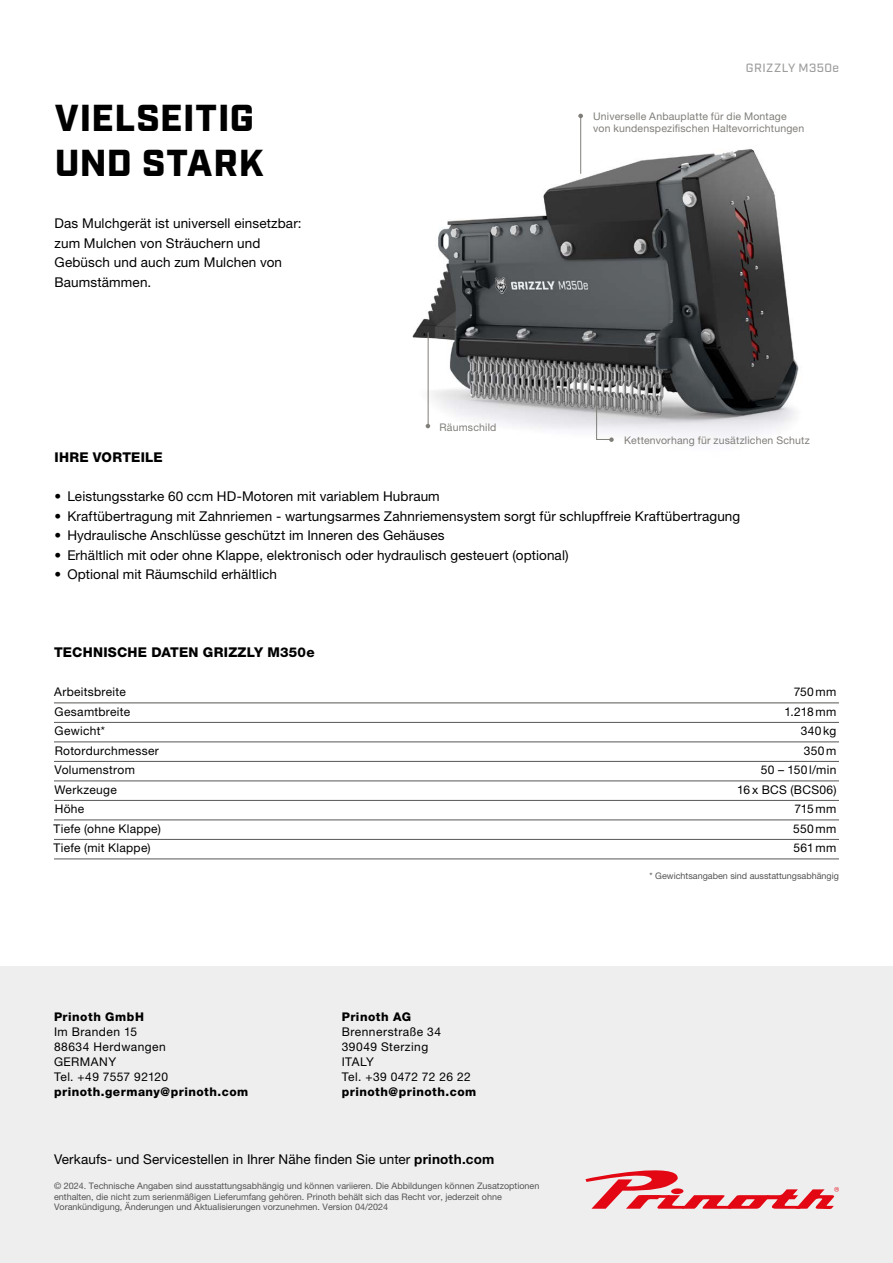
<style>
.page{position:relative;width:893px;height:1263px;background:#fff}
.page>*{position:absolute;margin:0;border:0;box-sizing:border-box;transform-origin:0 0}
.t1{font:900 37.5px/45px "Industry";letter-spacing:.015em;color:#000}
.t2{font:13.5px/19.5px "Helvetica Neue LT Pro";letter-spacing:.01em;color:#000}
.t3{font:800 13.5px "Helvetica Neue LT Pro";letter-spacing:.02em;color:#000}
.t4{font:12px/15px "Helvetica Neue LT Pro";letter-spacing:.025em;color:#000}
.t5{font:800 12px "Helvetica Neue LT Pro";letter-spacing:.04em;color:#000}
.t6{font:500 12px "Industry";letter-spacing:.035em;color:#9d9d9c}
.t7{font:10.5px/12.6px "Helvetica Neue LT Pro";letter-spacing:.02em;color:#807e79}
.t8{font:9px/10.8px "Helvetica Neue LT Pro";color:#545355}
.s1{font-weight:700}
</style>
<div class="page">
<div style="left:0;top:966px;width:893px;height:297px;background:#eee"></div>
<img style="left:412px;top:113px;width:387px;height:325px">
<hr style="left:54px;top:703px;width:785px;height:1px;background:#575756">
<hr style="left:54px;top:722px;width:785px;height:1px;background:#575756">
<hr style="left:54px;top:742px;width:785px;height:1px;background:#575756">
<hr style="left:54px;top:761px;width:785px;height:1px;background:#575756">
<hr style="left:54px;top:781px;width:785px;height:1px;background:#575756">
<hr style="left:54px;top:800px;width:785px;height:1px;background:#575756">
<hr style="left:54px;top:820px;width:785px;height:1px;background:#575756">
<hr style="left:54px;top:839px;width:785px;height:1px;background:#575756">
<hr style="left:54px;top:859px;width:785px;height:1px;background:#575756">
<svg style="left:585px;top:1170px;width:254px;height:39px"></svg>
<svg style="left:596px;top:396px;width:18px;height:46px"></svg>
<svg style="left:426px;top:332px;width:4px;height:96px"></svg>
<svg style="left:578px;top:114px;width:5px;height:60px"></svg>
<h1 class="t1" style="left:55px;top:97px;width:210px">VIELSEITIG<br>UND STARK</h1>
<p class="t2" style="left:55px;top:214px;width:249px">Das Mulchgerät ist universell einsetzbar: zum Mulchen von Sträuchern und<br>Gebüsch und auch zum Mulchen von<br>Baumstämmen.</p>
<p class="t6" style="left:746px;top:61px;width:95px">GRIZZLY M350e</p>
<p class="t7" style="left:593px;top:109px;width:213px">Universelle Anbauplatte für die Montage von kundenspezifischen Haltevorrichtungen</p>
<p class="t7" style="left:440px;top:420px;width:58px">Räumschild</p>
<p class="t7" style="left:624px;top:433px;width:187px">Kettenvorhang für zusätzlichen Schutz</p>
<p class="t3" style="left:55px;top:449px;width:110px">IHRE VORTEILE</p>
<p class="t2" style="left:55px;top:487px;width:387px">• Leistungsstarke 60 ccm HD-Motoren mit variablem Hubraum</p>
<p class="t2" style="left:55px;top:506px;width:687px">• Kraftübertragung mit Zahnriemen - wartungsarmes Zahnriemensystem sorgt für schlupffreie Kraftübertragung</p>
<p class="t2" style="left:55px;top:526px;width:392px">• Hydraulische Anschlüsse geschützt im Inneren des Gehäuses</p>
<p class="t2" style="left:55px;top:545px;width:516px">• Erhältlich mit oder ohne Klappe, elektronisch oder hydraulisch gesteuert (optional)</p>
<p class="t2" style="left:55px;top:565px;width:224px">• Optional mit Räumschild erhältlich</p>
<p class="t3" style="left:54px;top:644px;width:262px">TECHNISCHE DATEN GRIZZLY M350e</p>
<p class="t4" style="left:54px;top:684px;width:73px">Arbeitsbreite</p>
<p class="t4" style="left:794px;top:684px;width:44px">750 mm</p>
<p class="t4" style="left:55px;top:704px;width:77px">Gesamtbreite</p>
<p class="t4" style="left:784px;top:704px;width:53px">1.218 mm</p>
<p class="t4" style="left:55px;top:723px;width:52px">Gewicht*</p>
<p class="t4" style="left:801px;top:723px;width:37px">340 kg</p>
<p class="t4" style="left:55px;top:743px;width:105px">Rotordurchmesser</p>
<p class="t4" style="left:804px;top:743px;width:34px">350 m</p>
<p class="t4" style="left:55px;top:762px;width:82px">Volumenstrom</p>
<p class="t4" style="left:761px;top:762px;width:77px">50 – 150 l/min</p>
<p class="t4" style="left:55px;top:782px;width:64px">Werkzeuge</p>
<p class="t4" style="left:737px;top:782px;width:101px">16 x BCS (BCS06)</p>
<p class="t4" style="left:55px;top:801px;width:31px">Höhe</p>
<p class="t4" style="left:794px;top:801px;width:43px">715 mm</p>
<p class="t4" style="left:54px;top:821px;width:109px">Tiefe (ohne Klappe)</p>
<p class="t4" style="left:793px;top:821px;width:45px">550 mm</p>
<p class="t4" style="left:54px;top:840px;width:99px">Tiefe (mit Klappe)</p>
<p class="t4" style="left:794px;top:840px;width:44px">561 mm</p>
<p class="t8" style="left:650px;top:870px;width:191px">* Gewichtsangaben sind ausstattungsabhängig</p>
<p class="t5" style="left:54px;top:1009px;width:91px">Prinoth GmbH</p>
<p class="t4" style="left:54px;top:1024px;width:116px">Im Branden 15<br>88634 Herdwangen<br>GERMANY<br>Tel. +49 7557 92120</p>
<p class="t5" style="left:54px;top:1084px;width:196px">prinoth.germany@prinoth.com</p>
<p class="t5" style="left:342px;top:1009px;width:71px">Prinoth AG</p>
<p class="t4" style="left:342px;top:1024px;width:131px">Brennerstraße 34<br>39049 Sterzing<br>ITALY<br>Tel. +39 0472 72 26 22</p>
<p class="t5" style="left:342px;top:1084px;width:136px">prinoth@prinoth.com</p>
<p class="t2" style="left:54px;top:1150px;width:442px">Verkaufs- und Servicestellen in Ihrer Nähe finden Sie unter <span class="s1">prinoth.com</span></p>
<p class="t8" style="left:54px;top:1180px;width:487px">© 2024. Technische Angaben sind ausstattungsabhängig und können variieren. Die Abbildungen können Zusatzoptionen enthalten, die nicht zum serienmäßigen Lieferumfang gehören. Prinoth behält sich das Recht vor, jederzeit ohne<br>Vorankündigung, Änderungen und Aktualisierungen vorzunehmen. Version 04/2024</p>
</div>
